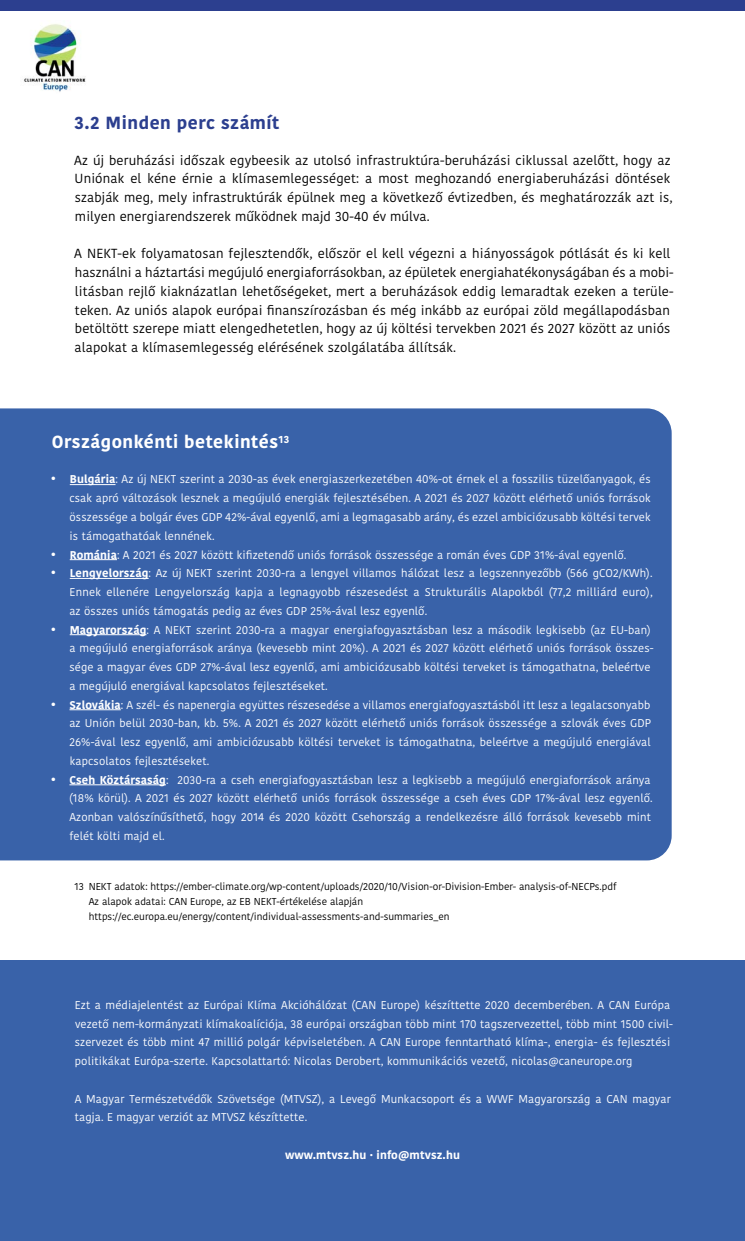
<style>
.page{position:relative;width:745px;height:1241px;background:#fff}
.page>*{position:absolute;margin:0;border:0;box-sizing:border-box;transform-origin:0 0}
.t1{font:700 17.5px "Kohinoor Bangla";letter-spacing:.03em;color:#fff}
.t2{font:700 17.5px "Kohinoor Bangla";letter-spacing:.03em;color:#2c3f8f}
.t3{font:13.12px/18.8px "Kohinoor Bangla";letter-spacing:.01em;color:#000}
.t4{font:11.25px/18.8px "Kohinoor Bangla";letter-spacing:.01em;color:#fff}
.t5{font:700 11.25px "Kohinoor Bangla";letter-spacing:.01em;color:#fff}
.t6{font:10px/15px "Kohinoor Bangla";color:#000}
.s1{font-size:13.12px}
.s2{font-weight:700}
</style>
<div class="page">
<div style="left:0;top:0;width:744px;height:11px;background:#2c3f8f"></div>
<img style="left:24px;top:24px;width:62px;height:68px">
<div style="left:0;top:960px;width:744px;height:280px;background:#3962a9"></div>
<div style="left:0;top:408px;width:671px;height:452px;background:#3962a9"></div>
<hr style="left:70px;top:484px;width:45px;height:1px;background:#fff">
<hr style="left:70px;top:559px;width:47px;height:1px;background:#fff">
<hr style="left:70px;top:578px;width:78px;height:1px;background:#fff">
<hr style="left:70px;top:634px;width:76px;height:1px;background:#fff">
<hr style="left:69px;top:709px;width:52px;height:1px;background:#fff">
<hr style="left:69px;top:784px;width:97px;height:1px;background:#fff">
<h1 class="t2" style="left:75px;top:108px;width:206px">3.2 Minden perc számít</h1>
<p class="t3" style="left:74px;top:150px;width:599px">Az új beruházási időszak egybeesik az utolsó infrastruktúra-beruházási ciklussal azelőtt, hogy az Uniónak el kéne érnie a klímasemlegességet: a most meghozandó energiaberuházási döntések szabják meg, mely infrastruktúrák épülnek meg a következő évtizedben, és meghatározzák azt is, milyen energiarendszerek működnek majd 30-40 év múlva.</p>
<p class="t3" style="left:74px;top:244px;width:600px">A NEKT-ek folyamatosan fejlesztendők, először el kell végezni a hiányosságok pótlását és ki kell használni a háztartási megújuló energiaforrásokban, az épületek energiahatékonyságában és a mobi&shy;litásban rejlő kiaknázatlan lehetőségeket, mert a beruházások eddig lemaradtak ezeken a terüle&shy;teken. Az uniós alapok európai finanszírozásban és még inkább az európai zöld megállapodásban betöltött szerepe miatt elengedhetetlen, hogy az új költési tervekben 2021 és 2027 között az uniós alapokat a klímasemlegesség elérésének szolgálatába állítsák.</p>
<h1 class="t1" style="left:52px;top:427px;width:239px">Országonkénti betekintés<sup>13</sup></h1>
<p class="t4" style="left:69px;top:470px;width:582px;text-align:justify;text-indent:-19px"><span class="s1">•</span> <span class="s2">Bulgária</span>: Az új NEKT szerint a 2030-as évek energiaszerkezetében 40%-ot érnek el a fosszilis tüzelőanyagok, és csak apró változások lesznek a megújuló energiák fejlesztésében. A 2021 és 2027 között elérhető uniós források összessége a bolgár éves GDP 42%-ával egyenlő, ami a legmagasabb arány, és ezzel ambiciózusabb költési tervek is támogathatóak lennének.</p>
<p class="t4" style="left:50px;top:545px;width:577px"><span class="s1">•</span> <span class="s2">Románia</span>: A 2021 és 2027 között kifizetendő uniós források összessége a román éves GDP 31%-ával egyenlő.</p>
<p class="t4" style="left:69px;top:563px;width:584px;text-align:justify;text-indent:-19px"><span class="s1">•</span> <span class="s2">Lengyelország</span>: Az új NEKT szerint 2030-ra a lengyel villamos hálózat lesz a legszennyezőbb (566 gCO2/KWh).<br>Ennek ellenére Lengyelország kapja a legnagyobb részesedést a Strukturális Alapokból (77,2 milliárd euro), az összes uniós támogatás pedig az éves GDP 25%-ával lesz egyenlő.</p>
<p class="t4" style="left:69px;top:620px;width:585px;text-indent:-19px"><span class="s1">•</span> <span class="s2">Magyarország</span>: A NEKT szerint 2030-ra a magyar energiafogyasztásban lesz a második legkisebb (az EU-ban) a megújuló energiaforrások aránya (kevesebb mint 20%). A 2021 és 2027 között elérhető uniós források összes&shy;sége a magyar éves GDP 27%-ával lesz egyenlő, ami ambiciózusabb költési terveket is támogathatna, beleértve a megújuló energiával kapcsolatos fejlesztéseket.</p>
<p class="t4" style="left:69px;top:695px;width:583px;text-align:justify;text-indent:-19px"><span class="s1">•</span> <span class="s2">Szlovákia</span>: A szél- és napenergia együttes részesedése a villamos energiafogyasztásból itt lesz a legalacsonyabb az Unión belül 2030-ban, kb. 5%. A 2021 és 2027 között elérhető uniós források összessége a szlovák éves GDP 26%-ával lesz egyenlő, ami ambiciózusabb költési terveket is támogathatna, beleértve a megújuló energiával kapcsolatos fejlesztéseket.</p>
<p class="t4" style="left:69px;top:770px;width:584px;text-indent:-19px"><span class="s1">•</span> <span class="s2">Cseh Köztársaság</span>: 2030-ra a cseh energiafogyasztásban lesz a legkisebb a megújuló energiaforrások aránya (18% körül). A 2021 és 2027 között elérhető uniós források összessége a cseh éves GDP 17%-ával lesz egyenlő.<br>Azonban valószínűsíthető, hogy 2014 és 2020 között Csehország a rendelkezésre álló források kevesebb mint felét költi majd el.</p>
<p class="t6" style="left:89px;top:878px;width:529px;text-indent:-14px">13 NEKT adatok: https://ember-climate.org/wp-content/uploads/2020/10/Vision-or-Division-Ember- analysis-of-NECPs.pdf<br>Az alapok adatai: CAN Europe, az EB NEKT-értékelése alapján https://ec.europa.eu/energy/content/individual-assessments-and-summaries_en</p>
<p class="t4" style="left:75px;top:995px;width:599px">Ezt a médiajelentést az Európai Klíma Akcióhálózat (CAN Europe) készíttette 2020 decemberében. A CAN Európa vezető nem-kormányzati klímakoalíciója, 38 európai országban több mint 170 tagszervezettel, több mint 1500 civil&shy;szervezet és több mint 47 millió polgár képviseletében. A CAN Europe fenntartható klíma-, energia- és fejlesztési politikákat Európa-szerte. Kapcsolattartó: Nicolas Derobert, kommunikációs vezető, nicolas@caneurope.org</p>
<p class="t4" style="left:75px;top:1088px;width:597px">A Magyar Természetvédők Szövetsége (MTVSZ), a Levegő Munkacsoport és a WWF Magyarország a CAN magyar tagja. E magyar verziót az MTVSZ készíttette.</p>
<p class="t5" style="left:285px;top:1144px;width:176px">www.mtvsz.hu · info@mtvsz.hu</p>
</div>
